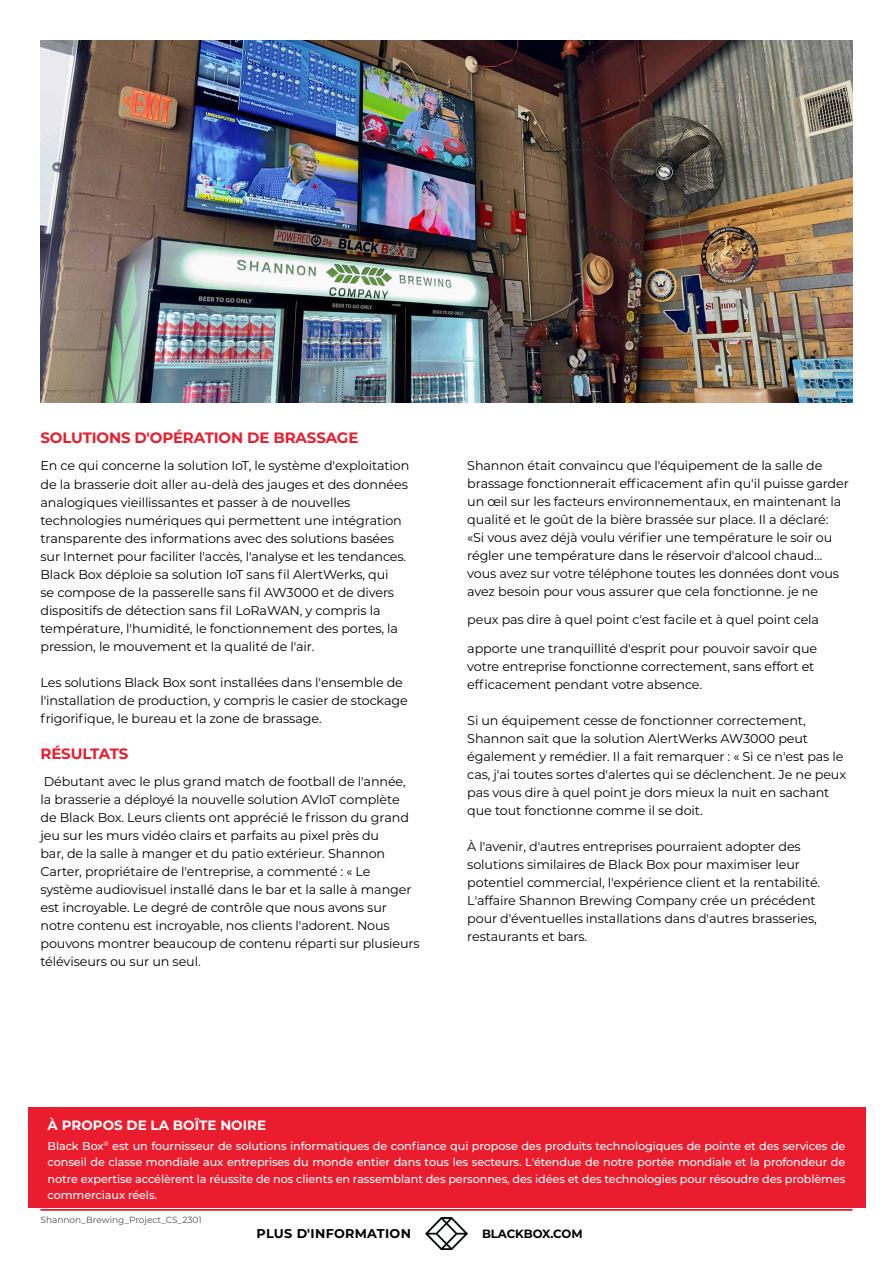
<style>
.page{position:relative;width:893px;height:1263px;background:#fff}
.page>*{position:absolute;margin:0;border:0;box-sizing:border-box;transform-origin:0 0}
.t1{font:700 15px "Montserrat";letter-spacing:-.01em;color:#e91d2d}
.t2{font:700 13.5px "Montserrat";color:#fff}
.t3{font:12.75px/18px "Montserrat";letter-spacing:-.01em;color:#000}
.t4{font:700 12.75px "Montserrat";letter-spacing:.025em;color:#000}
.t5{font:700 12px "Montserrat";letter-spacing:-.01em;color:#000}
.t6{font:500 11.25px/16.5px "Montserrat";letter-spacing:-.01em;color:#fff;text-align:justify}
.t7{font:9px "Montserrat";color:#4d4d4d}
</style>
<div class="page">
<img style="left:426px;top:1218px;width:41px;height:31px">
<hr style="left:40px;top:1209px;width:812px;height:2px;background:#e91d2d">
<img style="left:40px;top:41px;width:812px;height:361px">
<div style="left:28px;top:1107px;width:837px;height:100px;background:#e91d2d"></div>
<p class="t1" style="left:40px;top:427px;width:319px">SOLUTIONS D'OPÉRATION DE BRASSAGE</p>
<p class="t3" style="left:40px;top:456px;width:370px">En ce qui concerne la solution IoT, le système d'exploitation de la brasserie doit aller au-delà des jauges et des données analogiques vieillissantes et passer à de nouvelles technologies numériques qui permettent une intégration transparente des informations avec des solutions basées sur Internet pour faciliter l'accès, l'analyse et les tendances.<br>Black Box déploie sa solution IoT sans fil AlertWerks, qui<br>se compose de la passerelle sans fil AW3000 et de divers dispositifs de détection sans fil LoRaWAN, y compris la température, l'humidité, le fonctionnement des portes, la pression, le mouvement et la qualité de l'air.</p>
<p class="t3" style="left:40px;top:673px;width:369px">Les solutions Black Box sont installées dans l'ensemble de l'installation de production, y compris le casier de stockage frigorifique, le bureau et la zone de brassage.</p>
<p class="t1" style="left:40px;top:742px;width:89px">RÉSULTATS</p>
<p class="t3" style="left:40px;top:771px;width:381px">Débutant avec le plus grand match de football de l'année,<br>la brasserie a déployé la nouvelle solution AVIoT complète<br>de Black Box. Leurs clients ont apprécié le frisson du grand jeu sur les murs vidéo clairs et parfaits au pixel près du<br>bar, de la salle à manger et du patio extérieur. Shannon Carter, propriétaire de l'entreprise, a commenté : « Le système audiovisuel installé dans le bar et la salle à manger est incroyable. Le degré de contrôle que nous avons sur notre contenu est incroyable, nos clients l'adorent. Nous pouvons montrer beaucoup de contenu réparti sur plusieurs téléviseurs ou sur un seul.</p>
<p class="t3" style="left:467px;top:456px;width:383px">Shannon était convaincu que l'équipement de la salle de brassage fonctionnerait efficacement afin qu'il puisse garder un œil sur les facteurs environnementaux, en maintenant la qualité et le goût de la bière brassée sur place. Il a déclaré:<br>«Si vous avez déjà voulu vérifier une température le soir ou régler une température dans le réservoir d'alcool chaud… vous avez sur votre téléphone toutes les données dont vous avez besoin pour vous assurer que cela fonctionne. je ne</p>
<p class="t3" style="left:467px;top:610px;width:353px">peux pas dire à quel point c'est facile et à quel point cela</p>
<p class="t3" style="left:467px;top:639px;width:351px">apporte une tranquillité d'esprit pour pouvoir savoir que votre entreprise fonctionne correctement, sans effort et efficacement pendant votre absence.</p>
<p class="t3" style="left:467px;top:711px;width:380px">Si un équipement cesse de fonctionner correctement, Shannon sait que la solution AlertWerks AW3000 peut également y remédier. Il a fait remarquer : « Si ce n'est pas le cas, j'ai toutes sortes d'alertes qui se déclenchent. Je ne peux pas vous dire à quel point je dors mieux la nuit en sachant que tout fonctionne comme il se doit.</p>
<p class="t3" style="left:467px;top:837px;width:354px">À l'avenir, d'autres entreprises pourraient adopter des solutions similaires de Black Box pour maximiser leur potentiel commercial, l'expérience client et la rentabilité.<br>L'affaire Shannon Brewing Company crée un précédent pour d'éventuelles installations dans d'autres brasseries, restaurants et bars.</p>
<p class="t2" style="left:48px;top:1115px;width:220px">À PROPOS DE LA BOÎTE NOIRE</p>
<p class="t6" style="left:48px;top:1137px;width:799px">Black Box<sup>®</sup> est un fournisseur de solutions informatiques de confiance qui propose des produits technologiques de pointe et des services de conseil de classe mondiale aux entreprises du monde entier dans tous les secteurs. L'étendue de notre portée mondiale et la profondeur de notre expertise accélèrent la réussite de nos clients en rassemblant des personnes, des idées et des technologies pour résoudre des problèmes commerciaux réels.</p>
<p class="t7" style="left:40px;top:1214px;width:163px">Shannon_Brewing_Project_CS_2301</p>
<p class="t4" style="left:256px;top:1224px;width:156px">PLUS D'INFORMATION</p>
<p class="t5" style="left:482px;top:1225px;width:102px">BLACKBOX.COM</p>
</div>
